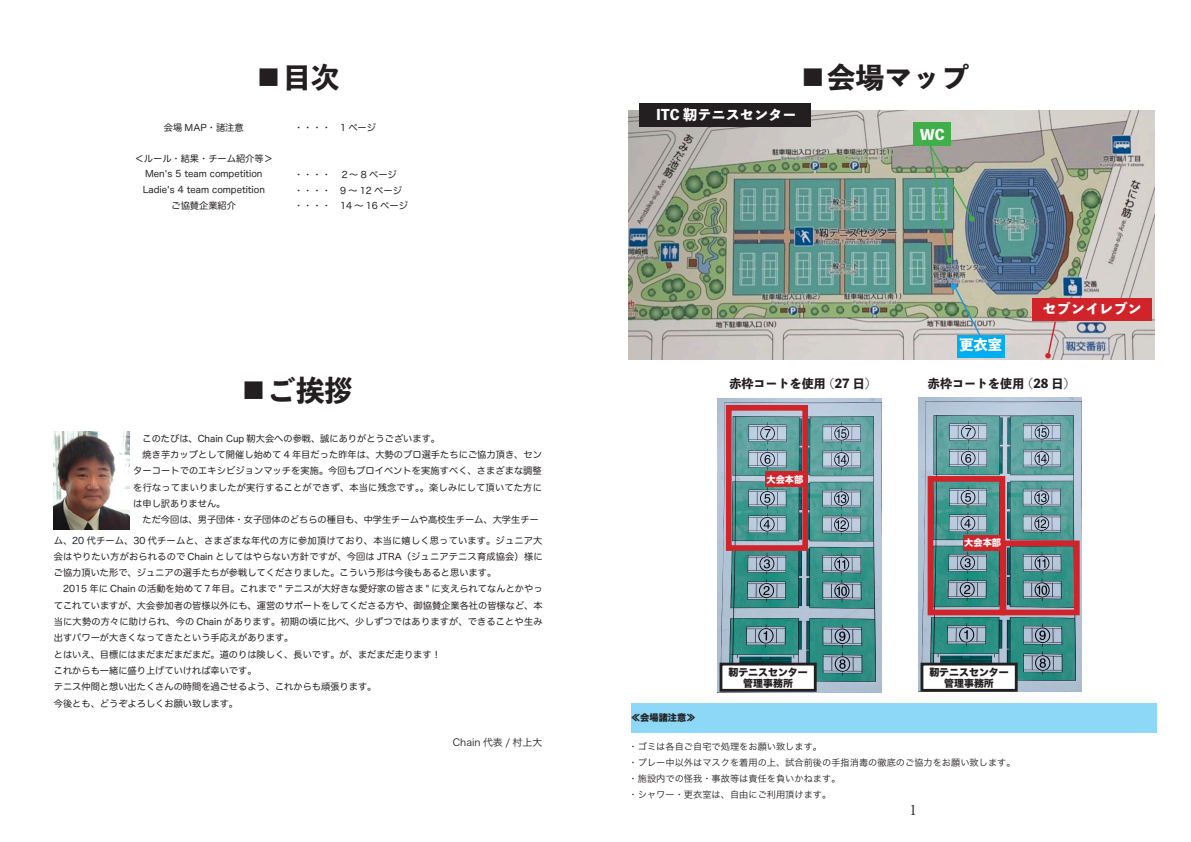
<style>
.page{position:relative;width:1191px;height:842px;background:#fff}
.page>*{position:absolute;margin:0;border:0;box-sizing:border-box;transform-origin:0 0}
.t1{font:800 28.3px "Toppan Bunkyu Midashi Gothic Std N";color:#231f20}
.t2{font:800 14.2px "Toppan Bunkyu Midashi Gothic Std N";color:#fff}
.t3{font:14.2px "Koz Min Pr 6 N";color:#231f20}
.t4{font:800 12px "Toppan Bunkyu Midashi Gothic Std N";color:#231f20}
.t5{font:9.9px "Hira Kaku Std W8";color:#231f20}
.t6{font:9.9px "Hira Kaku Pro W3";color:#231f20}
.t7{font:9.2px/16.3px "Hira Maru Pro N W4";color:#231f20;text-align:justify}
.t8{font:9.2px "Hira Maru Pro W4";color:#231f20}
.t9{font:9.2px "Hira Kaku Pro W3";color:#231f20}
.t10{font:9.2px "Hira Kaku Std W8";color:#231f20}
.t11{font:9.2px "Hira Kaku Std W8";color:#fff}
</style>
<div class="page">
<img style="left:918px;top:397px;width:163px;height:294px">
<img style="left:54px;top:432px;width:76px;height:98px">
<img style="left:628px;top:111px;width:526px;height:249px">
<div style="left:631px;top:703px;width:526px;height:30px;background:#8dd7f7"></div>
<div style="left:1033px;top:298px;width:119px;height:23px;background:#d1232a"></div>
<div style="left:913px;top:122px;width:38px;height:24px;background:#40ae49"></div>
<div style="left:957px;top:335px;width:47px;height:19px;background:#00aeef"></div>
<div style="left:957px;top:338px;width:47px;height:19px;background:#00aeef"></div>
<div style="left:640px;top:103px;width:171px;height:24px;background:#231f20"></div>
<svg style="left:950px;top:282px;width:32px;height:56px;background:#9fb0a3"></svg>
<svg style="left:1045px;top:321px;width:12px;height:38px"></svg>
<img style="left:927px;top:139px;width:47px;height:126px">
<img style="left:717px;top:398px;width:164px;height:294px">
<div style="left:721px;top:664px;width:94px;height:26px;background:#fff"></div>
<div style="left:719px;top:663px;width:97px;height:29px;border:3px solid #231f20"></div>
<div style="left:922px;top:664px;width:94px;height:26px;background:#fff"></div>
<div style="left:920px;top:663px;width:97px;height:29px;border:3px solid #231f20"></div>
<div style="left:726px;top:405px;width:82px;height:146px;border:6px solid #d1232a"></div>
<div style="left:927px;top:476px;width:78px;height:139px;border:6px solid #d1232a"></div>
<div style="left:1000px;top:540px;width:79px;height:75px;border:6px solid #d1232a"></div>
<div style="left:765px;top:472px;width:39px;height:15px;background:#d1232a"></div>
<div style="left:963px;top:535px;width:39px;height:16px;background:#d1232a"></div>
<p class="t1" style="left:254px;top:56px;width:87px">■目次</p>
<p class="t8" style="left:164px;top:119px;width:81px">会場 MAP・諸注意</p>
<p class="t8" style="left:135px;top:150px;width:140px">＜ルール・結果・チーム紹介等＞</p>
<p class="t8" style="left:145px;top:166px;width:119px">Men's 5 team competition</p>
<p class="t8" style="left:143px;top:181px;width:124px">Ladie's 4 team competition</p>
<p class="t8" style="left:171px;top:197px;width:66px">ご協賛企業紹介</p>
<p class="t8" style="left:294px;top:120px;width:84px">・・・・　1 ページ</p>
<p class="t8" style="left:294px;top:167px;width:104px">・・・・　２〜 8 ページ</p>
<p class="t8" style="left:294px;top:182px;width:109px">・・・・　9 〜 12 ページ</p>
<p class="t8" style="left:294px;top:198px;width:115px">・・・・　14 〜 16 ページ</p>
<p class="t1" style="left:239px;top:368px;width:115px">■ご挨拶</p>
<p class="t2" style="left:656px;top:104px;width:142px">ITC 靭テニスセンター</p>
<p class="t1" style="left:799px;top:56px;width:172px">■会場マップ</p>
<p class="t2" style="left:920px;top:124px;width:26px">WC</p>
<p class="t2" style="left:959px;top:334px;width:44px">更衣室</p>
<p class="t2" style="left:1042px;top:298px;width:101px">セブンイレブン</p>
<p class="t4" style="left:729px;top:374px;width:149px">赤枠コートを使用（27 日）</p>
<p class="t4" style="left:928px;top:374px;width:149px">赤枠コートを使用（28 日）</p>
<p class="t7" style="left:133px;top:430px;width:308px">　このたびは、Chain Cup 靭大会への参戦、誠にありがとうございます。</p>
<p class="t7" style="left:133px;top:446px;width:410px">　焼き芋カップとして開催し始めて 4 年目だった昨年は、大勢のプロ選手たちにご協力頂き、センターコートでのエキシビジョンマッチを実施。今回もプロイベントを実施すべく、さまざまな調整を行なってまいりましたが実行することができず、本当に残念です。。楽しみにして頂いてた方には申し訳ありません。</p>
<p class="t7" style="left:133px;top:511px;width:407px">　ただ今回は、男子団体・女子団体のどちらの種目も、中学生チームや高校生チーム、大学生チー</p>
<p class="t7" style="left:54px;top:531px;width:490px">ム、20 代チーム、30 代チームと、さまざまな年代の方に参加頂けており、本当に嬉しく思っています。ジュニア大会はやりたい方がおられるので Chain としてはやらない方針ですが、今回は JTRA（ジュニアテニス育成協会）様にご協力頂いた形で、ジュニアの選手たちが参戦してくださりました。こういう形は今後もあると思います。</p>
<p class="t7" style="left:54px;top:580px;width:490px">　2015 年に Chain の活動を始めて７年目。これまで " テニスが大好きな愛好家の皆さま " に支えられてなんとかやってこれていますが、大会参加者の皆様以外にも、運営のサポートをしてくださる方や、御協賛企業各社の皆様など、本当に大勢の方々に助けられ、今の Chain があります。初期の頃に比べ、少しずつではありますが、できることや生み出すパワーが大きくなってきたという手応えがあります。</p>
<p class="t7" style="left:54px;top:645px;width:388px">とはいえ、目標にはまだまだまだまだ。道のりは険しく、長いです。が、まだまだ走ります！</p>
<p class="t7" style="left:54px;top:662px;width:204px">これからも一緒に盛り上げていければ幸いです。</p>
<p class="t7" style="left:54px;top:678px;width:324px">テニス仲間と想い出たくさんの時間を過ごせるよう、これからも頑張ります。</p>
<p class="t7" style="left:54px;top:694px;width:186px">今後とも、どうぞよろしくお願い致します。</p>
<p class="t6" style="left:453px;top:733px;width:91px">Chain 代表 / 村上大</p>
<p class="t9" style="left:628px;top:738px;width:195px">・ゴミは各自ご自宅で処理をお願い致します。</p>
<p class="t9" style="left:628px;top:754px;width:388px">・プレー中以外はマスクを着用の上、試合前後の手指消毒の徹底のご協力をお願い致します。</p>
<p class="t9" style="left:628px;top:771px;width:213px">・施設内での怪我・事故等は責任を負いかねます。</p>
<p class="t9" style="left:628px;top:787px;width:204px">・シャワー・更衣室は、自由にご利用頂けます。</p>
<p class="t11" style="left:766px;top:474px;width:38px">大会本部</p>
<p class="t11" style="left:964px;top:538px;width:38px">大会本部</p>
<p class="t5" style="left:728px;top:667px;width:81px">靭テニスセンター</p>
<p class="t5" style="left:743px;top:678px;width:51px">管理事務所</p>
<p class="t5" style="left:929px;top:667px;width:81px">靭テニスセンター</p>
<p class="t5" style="left:944px;top:678px;width:51px">管理事務所</p>
<p class="t10" style="left:631px;top:713px;width:75px">≪会場諸注意≫　</p>
<p class="t3" style="left:908px;top:802px;width:10px">1</p>
</div>
